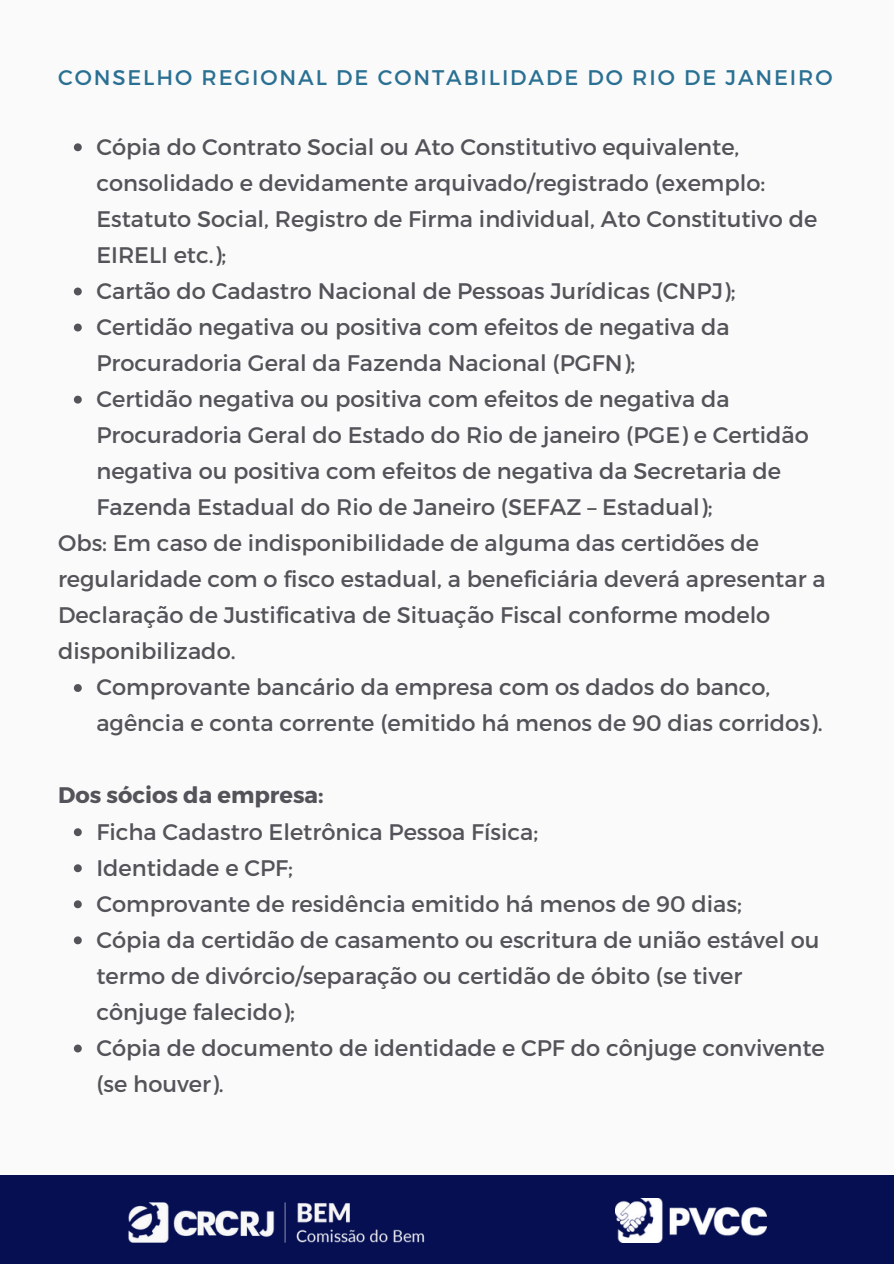
<style>
.page{position:relative;width:894px;height:1264px;background:#fff}
.page>*{position:absolute;margin:0;border:0;box-sizing:border-box;transform-origin:0 0}
.t1{font:22.5px/36px "Montserrat";color:#535359}
.t2{font:700 22.5px "Montserrat";color:#535359}
.t3{font:21.15px "Montserrat";letter-spacing:.09em;color:#2a7093}
</style>
<div class="page">
<div style="left:0;top:0;width:893px;height:1263px;background:#fafafa"></div>
<svg style="left:74px;top:143px;width:8px;height:8px"></svg>
<svg style="left:74px;top:287px;width:8px;height:8px"></svg>
<svg style="left:74px;top:323px;width:8px;height:8px"></svg>
<svg style="left:74px;top:395px;width:8px;height:8px"></svg>
<svg style="left:74px;top:684px;width:8px;height:8px"></svg>
<svg style="left:74px;top:828px;width:8px;height:8px"></svg>
<svg style="left:74px;top:864px;width:8px;height:8px"></svg>
<svg style="left:74px;top:900px;width:8px;height:8px"></svg>
<svg style="left:74px;top:936px;width:8px;height:8px"></svg>
<svg style="left:74px;top:1044px;width:8px;height:8px"></svg>
<div style="left:0;top:1175px;width:893px;height:88px;background:#050f52"></div>
<img style="left:128px;top:1202px;width:297px;height:41px">
<img style="left:615px;top:1198px;width:151px;height:44px">
<p class="t3" style="left:58px;top:64px;width:775px">CONSELHO REGIONAL DE CONTABILIDADE DO RIO DE JANEIRO</p>
<p class="t1" style="left:96px;top:127px;width:722px">Cópia do Contrato Social ou Ato Constitutivo equivalente, consolidado e devidamente arquivado/registrado (exemplo:<br>Estatuto Social, Registro de Firma individual, Ato Constitutivo de EIRELI etc.);</p>
<p class="t1" style="left:96px;top:272px;width:640px">Cartão do Cadastro Nacional de Pessoas Jurídicas (CNPJ);</p>
<p class="t1" style="left:96px;top:308px;width:634px">Certidão negativa ou positiva com efeitos de negativa da<br>Procuradoria Geral da Fazenda Nacional (PGFN);</p>
<p class="t1" style="left:96px;top:380px;width:713px">Certidão negativa ou positiva com efeitos de negativa da Procuradoria Geral do Estado do Rio de janeiro (PGE) e Certidão negativa ou positiva com efeitos de negativa da Secretaria de Fazenda Estadual do Rio de Janeiro (SEFAZ – Estadual);</p>
<p class="t1" style="left:58px;top:524px;width:768px">Obs: Em caso de indisponibilidade de alguma das certidões de regularidade com o fisco estadual, a beneficiária deverá apresentar a Declaração de Justificativa de Situação Fiscal conforme modelo disponibilizado.</p>
<p class="t1" style="left:96px;top:668px;width:727px">Comprovante bancário da empresa com os dados do banco, agência e conta corrente (emitido há menos de 90 dias corridos).</p>
<p class="t2" style="left:58px;top:780px;width:267px">Dos sócios da empresa:</p>
<p class="t1" style="left:96px;top:812px;width:443px">Ficha Cadastro Eletrônica Pessoa Física;</p>
<p class="t1" style="left:96px;top:848px;width:198px">Identidade e CPF;</p>
<p class="t1" style="left:96px;top:884px;width:646px">Comprovante de residência emitido há menos de 90 dias;</p>
<p class="t1" style="left:96px;top:920px;width:724px">Cópia da certidão de casamento ou escritura de união estável ou termo de divórcio/separação ou certidão de óbito (se tiver cônjuge falecido);</p>
<p class="t1" style="left:96px;top:1028px;width:729px">Cópia de documento de identidade e CPF do cônjuge convivente (se houver).</p>
</div>
